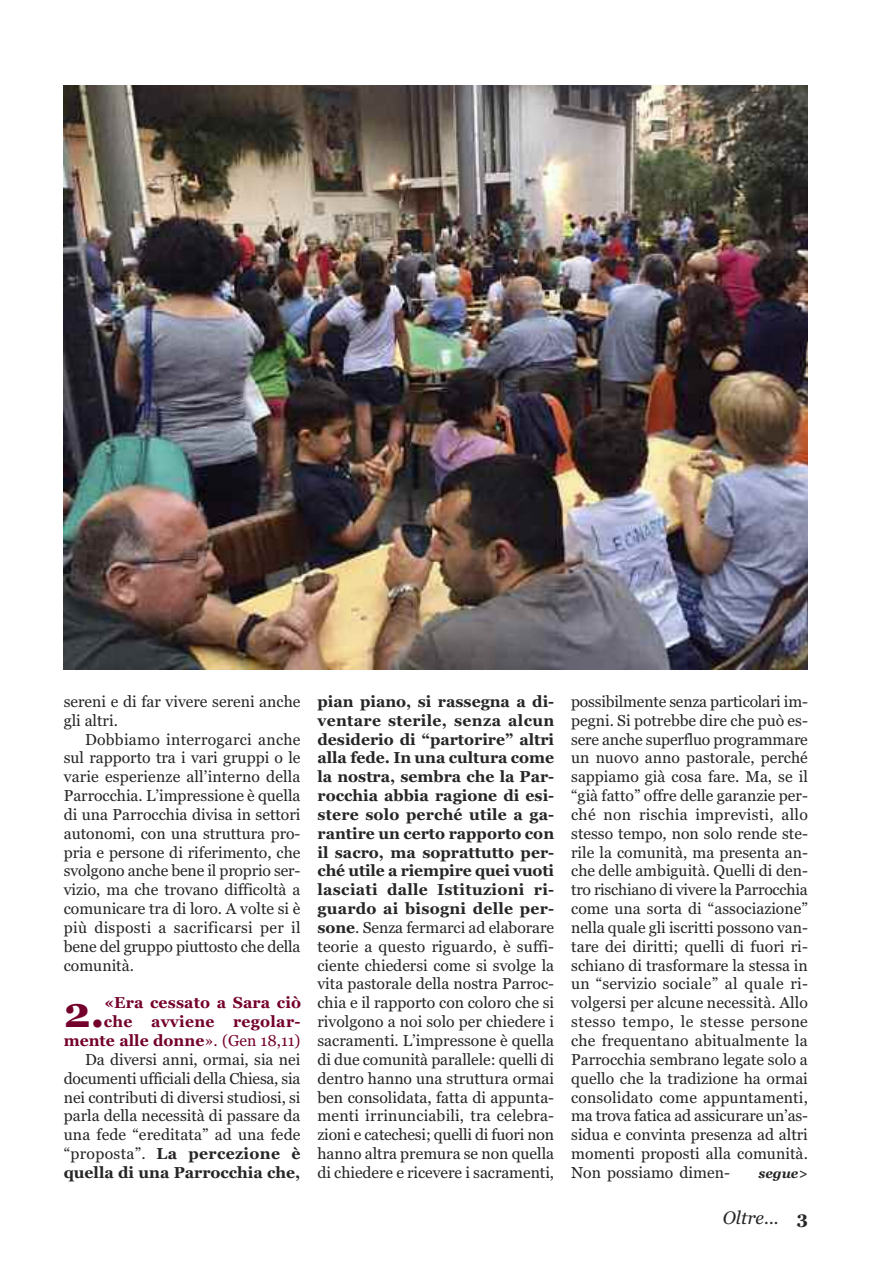
<style>
.page{position:relative;width:893px;height:1263px;background:#fff}
.page>*{position:absolute;margin:0;border:0;box-sizing:border-box;transform-origin:0 0}
.t1{font:700 42.9px "Georgia";color:#74002c}
.t2{font:italic 18px "Georgia";color:#272526}
.t3{font:15.75px/18.9px "Georgia";color:#272526;text-align:justify}
.t4{font:italic 700 13.5px "Georgia";color:#272526}
.s1{font-weight:700;color:#74002c}
.s2{color:#74002c}
.s3{font-weight:700}
.s4{font-weight:700;font-style:normal}
</style>
<div class="page">
<img style="left:64px;top:85px;width:744px;height:584px">
<p class="t3" style="left:64px;top:692px;width:238px">sereni e di far vivere sereni anche gli altri.</p>
<p class="t3" style="left:64px;top:730px;width:238px;text-indent:21px">Dobbiamo interrogarci anche sul rapporto tra i vari gruppi o le varie esperienze all’interno della Parrocchia. L’impressione è quella di una Parrocchia divisa in settori autonomi, con una struttura pro&shy;pria e persone di riferimento, che svolgono anche bene il proprio ser&shy;vizio, ma che trovano difficoltà a comunicare tra di loro. A volte si è più disposti a sacrificarsi per il bene del gruppo piuttosto che della comunità.</p>
<h1 class="t1" style="left:64px;top:987px;width:42px">2.</h1>
<p class="t3" style="left:64px;top:993px;width:239px;text-align:right"><span class="s1">«Era cessato a Sara ciò<br>che avviene regolar&shy;mente alle donne</span><span class="s2">». (Gen 18,11)<br></span>Da diversi anni, ormai, sia nei documenti ufficiali della Chiesa, sia nei contributi di diversi studiosi, si parla della necessità di passare da una fede “ereditata” ad una fede “proposta”. <span class="s3">La percezione è quella di una Parrocchia che,</span></p>
<p class="t3" style="left:317px;top:692px;width:238px"><span class="s3">pian piano, si rassegna a di&shy;ventare sterile, senza alcun desiderio di “partorire” altri alla fede. In una cultura come la nostra, sembra che la Par&shy;rocchia abbia ragione di esi&shy;stere solo perché utile a ga&shy;rantire un certo rapporto con il sacro, ma soprattutto per&shy;ché utile a riempire quei vuoti lasciati dalle Istituzioni ri&shy;guardo ai bisogni delle per&shy;sone</span>. Senza fermarci ad elaborare teorie a questo riguardo, è suffi&shy;ciente chiedersi come si svolge la vita pastorale della nostra Parroc&shy;chia e il rapporto con coloro che si rivolgono a noi solo per chiedere i sacramenti. L’impressone è quella di due comunità parallele: quelli di dentro hanno una struttura ormai ben consolidata, fatta di appunta&shy;menti irrinunciabili, tra celebra&shy;zioni e catechesi; quelli di fuori non hanno altra premura se non quella di chiedere e ricevere i sacramenti,</p>
<p class="t3" style="left:571px;top:692px;width:238px">possibilmente senza particolari im&shy;pegni. Si potrebbe dire che può es&shy;sere anche superfluo programmare un nuovo anno pastorale, perché sappiamo già cosa fare. ma, se il “già fatto” offre delle garanzie per&shy;ché non rischia imprevisti, allo stesso tempo, non solo rende ste&shy;rile la comunità, ma presenta an&shy;che delle ambiguità. Quelli di den&shy;tro rischiano di vivere la Parrocchia come una sorta di “associazione” nella quale gli iscritti possono van&shy;tare dei diritti; quelli di fuori ri&shy;schiano di trasformare la stessa in un “servizio sociale” al quale ri&shy;volgersi per alcune necessità. Allo stesso tempo, le stesse persone che frequentano abitualmente la Parrocchia sembrano legate solo a quello che la tradizione ha ormai consolidato come appuntamenti, ma trova fatica ad assicurare un’as&shy;sidua e convinta presenza ad altri momenti proposti alla comunità.<br>Non possiamo dimen-</p>
<p class="t4" style="left:758px;top:1165px;width:51px">segue&gt;</p>
<p class="t2" style="left:723px;top:1207px;width:87px">Oltre... <span class="s4">3</span></p>
</div>
